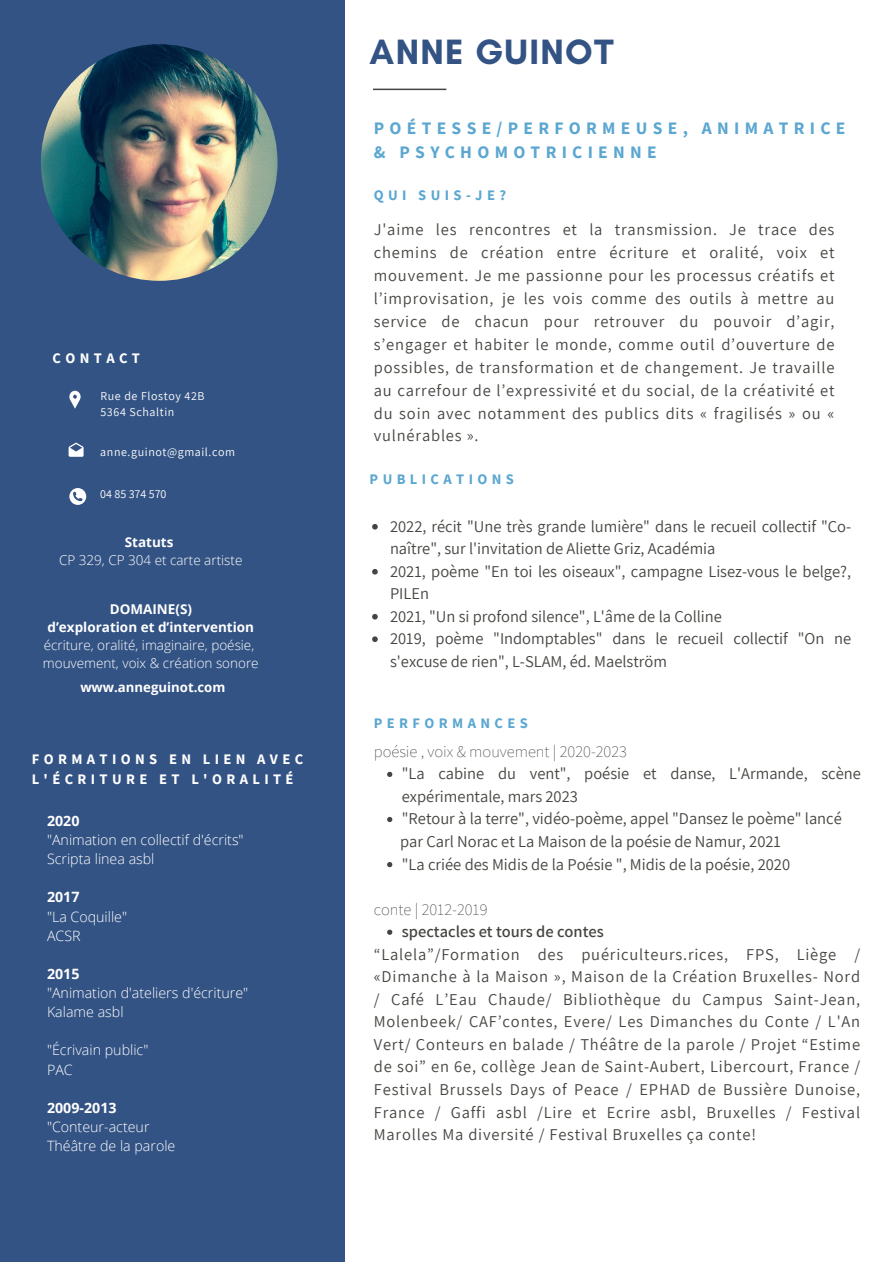
<style>
.page{position:relative;width:893px;height:1264px;background:#fff}
.page>*{position:absolute;margin:0;border:0;box-sizing:border-box;transform-origin:0 0}
.t1{font:700 35.85px "Glacial Indifference";letter-spacing:.035em;color:#335384}
.t2{font:700 17.55px/24.8px "Source Sans Pro";letter-spacing:.3em;color:#5ba7d1}
.t3{font:16.5px/22.5px "Assistant";color:#444440}
.t4{font:200 16.5px "Assistant";color:#444440}
.t5{font:600 16.5px "Assistant";color:#444440}
.t6{font:700 14.55px/19.6px "Source Sans Pro";letter-spacing:.3em;color:#fff}
.t7{font:700 14.55px "Source Sans Pro";letter-spacing:.3em;color:#5ba7d1}
.t8{font:300 14.25px "Open Sans";color:#fff}
.t9{font:700 14.25px "Open Sans";color:#fff}
.t10{font:300 13.5px "Open Sans";color:#fff}
.t11{font:700 13.5px "Open Sans";color:#fff}
.t12{font:700 13.2px "Open Sans";color:#fff}
.t13{font:12px "Assistant";letter-spacing:.05em;color:#fff}
.t14{font:12px "Assistant";color:#fff}
</style>
<div class="page">
<div style="left:0;top:0;width:345px;height:1262px;background:#335384"></div>
<svg style="left:373px;top:89px;width:73px;height:1px"></svg>
<svg style="left:69px;top:391px;width:12px;height:18px"></svg>
<svg style="left:69px;top:442px;width:15px;height:15px"></svg>
<svg style="left:69px;top:488px;width:17px;height:17px"></svg>
<img style="left:41px;top:44px;width:236px;height:237px;border-radius:50%">
<svg style="left:372px;top:524px;width:6px;height:5px"></svg>
<svg style="left:372px;top:569px;width:6px;height:5px"></svg>
<svg style="left:372px;top:614px;width:6px;height:5px"></svg>
<svg style="left:372px;top:636px;width:6px;height:6px"></svg>
<svg style="left:387px;top:771px;width:5px;height:6px"></svg>
<svg style="left:387px;top:817px;width:5px;height:5px"></svg>
<svg style="left:387px;top:862px;width:5px;height:5px"></svg>
<svg style="left:387px;top:929px;width:5px;height:5px"></svg>
<p class="t6" style="left:53px;top:348px;width:89px">CONTACT</p>
<p class="t13" style="left:100px;top:388px;width:106px">Rue de Flostoy 42B</p>
<p class="t13" style="left:100px;top:404px;width:75px">5364 Schaltin</p>
<p class="t13" style="left:100px;top:443px;width:136px">anne.guinot@gmail.com</p>
<p class="t14" style="left:100px;top:485px;width:68px">04 85 374 570</p>
<p class="t11" style="left:125px;top:533px;width:50px">Statuts</p>
<p class="t10" style="left:59px;top:551px;width:185px">CP 329, CP 304 et carte artiste</p>
<p class="t11" style="left:110px;top:599px;width:84px">DOMAINE(S)</p>
<p class="t11" style="left:47px;top:617px;width:208px">d’exploration et d’intervention</p>
<p class="t10" style="left:44px;top:635px;width:212px">écriture, oralité, imaginaire, poésie,</p>
<p class="t10" style="left:43px;top:653px;width:217px">mouvement, voix &amp; création sonore</p>
<p class="t12" style="left:80px;top:678px;width:146px">www.anneguinot.com</p>
<p class="t6" style="left:32px;top:749px;width:273px">FORMATIONS EN LIEN AVEC<br>L'ÉCRITURE ET L'ORALITÉ</p>
<p class="t9" style="left:47px;top:810px;width:34px">2020</p>
<p class="t8" style="left:47px;top:829px;width:198px">"Animation en collectif d'écrits"</p>
<p class="t8" style="left:47px;top:849px;width:109px">Scripta linea asbl</p>
<p class="t9" style="left:47px;top:887px;width:34px">2017</p>
<p class="t8" style="left:47px;top:906px;width:82px">"La Coquille"</p>
<p class="t8" style="left:47px;top:925px;width:35px">ACSR</p>
<p class="t9" style="left:47px;top:963px;width:34px">2015</p>
<p class="t8" style="left:47px;top:982px;width:203px">"Animation d'ateliers d'écriture"</p>
<p class="t8" style="left:47px;top:1001px;width:78px">Kalame asbl</p>
<p class="t8" style="left:47px;top:1040px;width:103px">"Écrivain public"</p>
<p class="t8" style="left:47px;top:1059px;width:27px">PAC</p>
<p class="t9" style="left:47px;top:1097px;width:71px">2009-2013</p>
<p class="t8" style="left:47px;top:1116px;width:104px">"Conteur-acteur</p>
<p class="t8" style="left:47px;top:1135px;width:130px">Théâtre de la parole</p>
<p class="t1" style="left:369px;top:30px;width:245px">ANNE GUINOT</p>
<p class="t2" style="left:374px;top:115px;width:473px">POÉTESSE/PERFORMEUSE, ANIMATRICE &amp; PSYCHOMOTRICIENNE</p>
<p class="t7" style="left:374px;top:186px;width:134px">QUI SUIS-JE?</p>
<p class="t3" style="left:374px;top:217px;width:462px;line-height:23px;text-align:justify">J'aime les rencontres et la transmission. Je trace des chemins de création entre écriture et oralité, voix et mouvement. Je me passionne pour les processus créatifs et l’improvisation, je les vois comme des outils à mettre au service de chacun pour retrouver du pouvoir d’agir, s’engager et habiter le monde, comme outil d’ouverture de possibles, de transformation et de changement. Je travaille au carrefour de l’expressivité et du social, de la créativité et du soin avec notamment des publics dits « fragilisés » ou « vulnérables ».</p>
<p class="t7" style="left:369px;top:469px;width:146px">PUBLICATIONS</p>
<p class="t3" style="left:390px;top:514px;width:462px">2022, récit "Une très grande lumière" dans le recueil collectif "Co&shy;naître", sur l'invitation de Aliette Griz, Académia</p>
<p class="t3" style="left:390px;top:559px;width:462px">2021, poème "En toi les oiseaux", campagne Lisez-vous le belge?,<br>PILEn</p>
<p class="t3" style="left:390px;top:604px;width:333px">2021, "Un si profond silence", L'âme de la Colline</p>
<p class="t3" style="left:390px;top:627px;width:462px">2019, poème "Indomptables" dans le recueil collectif "On ne s'excuse de rien", L-SLAM, éd. Maelström</p>
<p class="t7" style="left:374px;top:713px;width:155px">PERFORMANCES</p>
<p class="t4" style="left:374px;top:740px;width:254px">poésie , voix &amp; mouvement | 2020-2023</p>
<p class="t3" style="left:402px;top:762px;width:460px">"La cabine du vent", poésie et danse, L'Armande, scène expérimentale, mars 2023</p>
<p class="t3" style="left:402px;top:807px;width:441px">"Retour à la terre", vidéo-poème, appel "Dansez le poème" lancé</p>
<p class="t3" style="left:402px;top:852px;width:390px">"La criée des Midis de la Poésie ", Midis de la poésie, 2020</p>
<p class="t3" style="left:400px;top:829px;width:382px">par Carl Norac et La Maison de la poésie de Namur, 2021</p>
<p class="t4" style="left:374px;top:897px;width:115px">conte | 2012-2019</p>
<p class="t3" style="left:374px;top:942px;width:488px;text-align:justify">“Lalela”/Formation des puériculteurs.rices, FPS, Liège / «Dimanche à la Maison », Maison de la Création Bruxelles- Nord / Café L’Eau Chaude/ Bibliothèque du Campus Saint-Jean, Molenbeek/ CAF’contes, Evere/ Les Dimanches du Conte / L'An Vert/ Conteurs en balade / Théâtre de la parole / Projet “Estime de soi” en 6e, collège Jean de Saint-Aubert, Libercourt, France / Festival Brussels Days of Peace / EPHAD de Bussière Dunoise, France / Gaffi asbl /Lire et Ecrire asbl, Bruxelles / Festival Marolles Ma diversité / Festival Bruxelles ça conte!</p>
<p class="t5" style="left:402px;top:920px;width:203px">spectacles et tours de contes</p>
</div>
